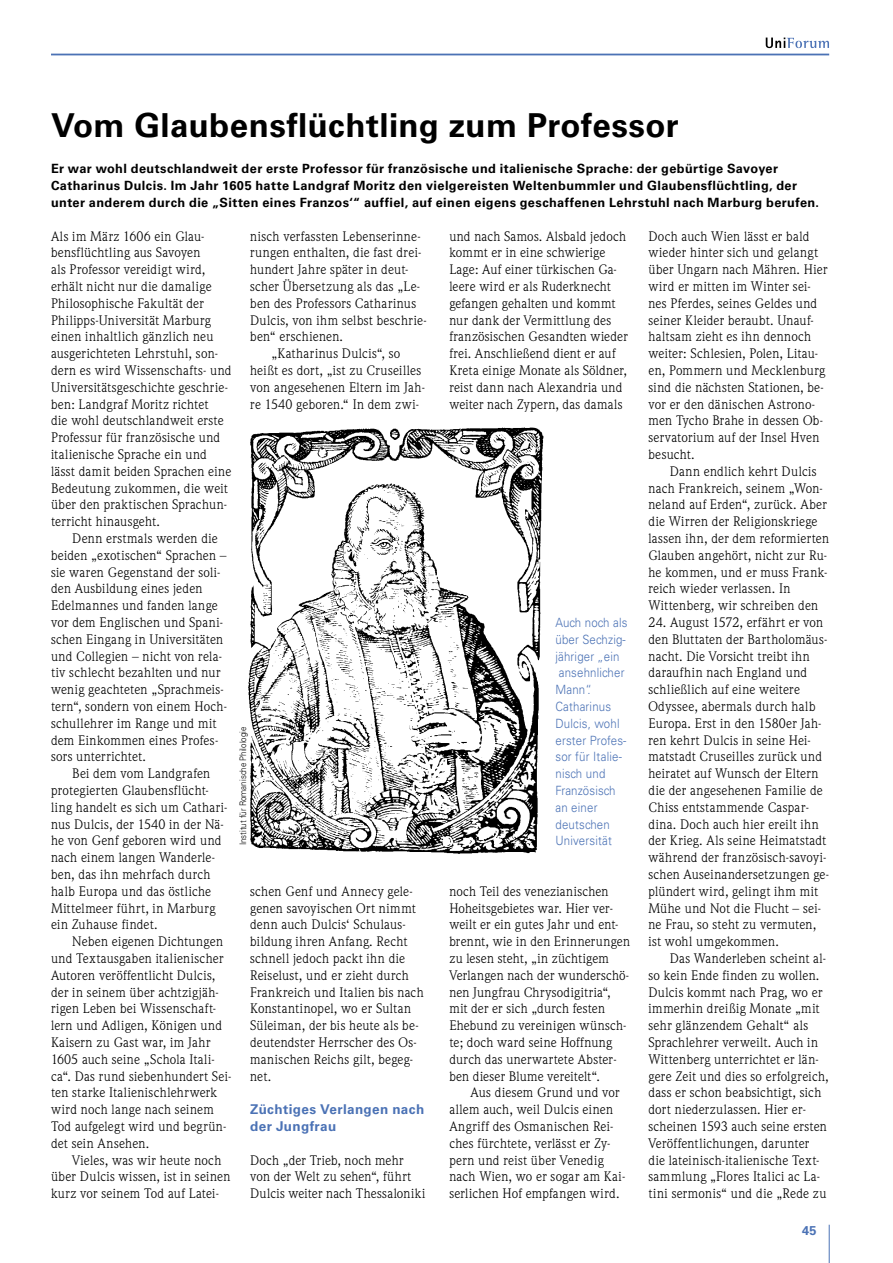
<style>
.page{position:relative;width:893px;height:1263px;background:#fff}
.page>*{position:absolute;margin:0;border:0;box-sizing:border-box;transform-origin:0 0}
.Headline_1_Artikelbeginn{font:700 33px "Univers LT Std";letter-spacing:.01em;color:#000}
.Grundtext_mit_Einzug{font:13.5px/16.8px "Weidemann Std";letter-spacing:.02em;color:#000}
.Grundtext_ohne_Einzug{font:13.5px/16.8px "Weidemann Std";letter-spacing:.015em;color:#000}
.Zwischenueberschrift{font:700 13.5px/16.8px "Univers LT Std";letter-spacing:.025em;color:#4b72b5}
.Einleitungstext{font:700 12.75px/16.8px "Univers LT Std";letter-spacing:.03em;color:#000}
.Bildunterschrift{font:300 12.75px/16.8px "Univers LT Std";letter-spacing:.015em;color:#4b72b5;scale:.9 1}
.t1{font:700 12.75px "Univers LT Std";color:#4b72b5}
.Bildquelle{font:300 9px "Univers LT Std";letter-spacing:.005em;color:#000;scale:.88 1}
</style>
<div class="page">
<hr style="left:829px;top:1225px;width:1px;height:38px;background:#4b72b5">
<hr style="left:51px;top:54px;width:778px;height:1px;background:#4b72b5">
<svg style="left:766px;top:38px;width:63px;height:10px"></svg>
<img style="left:248px;top:427px;width:296px;height:427px">
<p class="Headline_1_Artikelbeginn" style="left:51px;top:106px;width:629px">Vom Glaubensflüchtling zum Professor</p>
<p class="Einleitungstext" style="left:51px;top:160px;width:728px">Er war wohl deutschlandweit der erste Professor für französische und italienische Sprache: der gebürtige Savoyer</p>
<p class="Einleitungstext" style="left:51px;top:177px;width:770px">Catharinus Dulcis. Im Jahr 1605 hatte Landgraf Moritz den vielgereisten Weltenbummler und Glaubensflüchtling, der unter anderem durch die „Sitten eines Franzos‘“ auffiel, auf einen eigens geschaffenen Lehrstuhl nach Marburg berufen.</p>
<p class="Grundtext_ohne_Einzug" style="left:51px;top:227px;width:182px">Als im März 1606 ein Glau&shy;bensflüchtling aus Savoyen<br>als Professor vereidigt wird, erhält nicht nur die damalige<br>Philosophische Fakultät der<br>Philipps-Universität Marburg einen inhaltlich gänzlich neu ausgerichteten Lehrstuhl, son&shy;dern es wird Wissenschafts- und<br>Universitätsgeschichte geschrie&shy;ben: Landgraf Moritz richtet<br>die wohl deutschlandweit erste<br>Professur für französische und italienische Sprache ein und lässt damit beiden Sprachen eine<br>Bedeutung zukommen, die weit über den praktischen Sprachun&shy;terricht hinausgeht.</p>
<p class="Grundtext_mit_Einzug" style="left:51px;top:530px;width:177px;text-indent:21px">Denn erstmals werden die beiden „exotischen“ Sprachen – sie waren Gegenstand der soli&shy;den Ausbildung eines jeden<br>Edelmannes und fanden lange vor dem Englischen und Spani&shy;schen Eingang in Universitäten und Collegien – nicht von rela&shy;tiv schlecht bezahlten und nur wenig geachteten „Sprachmeis&shy;tern“, sondern von einem Hoch&shy;schullehrer im Range und mit dem Einkommen eines Profes&shy;sors unterrichtet.</p>
<p class="Grundtext_mit_Einzug" style="left:51px;top:765px;width:178px;text-indent:21px">Bei dem vom Landgrafen protegierten Glaubensflücht&shy;ling handelt es sich um Cathari&shy;nus Dulcis, der 1540 in der Nä&shy;he von Genf geboren wird und nach einem langen Wanderle&shy;ben, das ihn mehrfach durch halb Europa und das östliche<br>Mittelmeer führt, in Marburg ein Zuhause findet.</p>
<p class="Grundtext_mit_Einzug" style="left:51px;top:933px;width:182px;text-indent:21px">Neben eigenen Dichtungen und Textausgaben italienischer<br>Autoren veröffentlicht Dulcis, der in seinem über achtzigjäh&shy;rigen Leben bei Wissenschaft&shy;lern und Adligen, Königen und<br>Kaisern zu Gast war, im Jahr<br>1605 auch seine „Schola Itali&shy;ca“. Das rund siebenhundert Sei&shy;ten starke Italienischlehrwerk wird noch lange nach seinem<br>Tod aufgelegt wird und begrün&shy;det sein Ansehen.</p>
<p class="Grundtext_mit_Einzug" style="left:51px;top:1151px;width:181px;text-indent:21px">Vieles, was wir heute noch über Dulcis wissen, ist in seinen kurz vor seinem Tod auf Latei-</p>
<p class="Grundtext_ohne_Einzug" style="left:449px;top:227px;width:180px">und nach Samos. Alsbald jedoch kommt er in eine schwierige<br>Lage: Auf einer türkischen Ga&shy;leere wird er als Ruderknecht gefangen gehalten und kommt nur dank der Vermittlung des französischen Gesandten wieder frei. Anschließend dient er auf<br>Kreta einige Monate als Söldner, reist dann nach Alexandria und weiter nach Zypern, das damals</p>
<p class="Grundtext_mit_Einzug" style="left:250px;top:227px;width:178px">nisch verfassten Lebenserinne&shy;rungen enthalten, die fast drei&shy;hundert Jahre später in deut&shy;scher Übersetzung als das „Le&shy;ben des Professors Catharinus<br>Dulcis, von ihm selbst beschrie&shy;ben“ erschienen.</p>
<p class="Grundtext_mit_Einzug" style="left:250px;top:345px;width:176px;text-align:center">„Katharinus Dulcis“, so<br>heißt es dort, „ist zu Cruseilles von angesehenen Eltern im Jah&shy;re 1540 geboren.“ In dem zwi-</p>
<p class="Grundtext_mit_Einzug" style="left:648px;top:227px;width:181px">Doch auch Wien lässt er bald wieder hinter sich und gelangt über Ungarn nach Mähren. Hier wird er mitten im Winter sei&shy;nes Pferdes, seines Geldes und seiner Kleider beraubt. Unauf&shy;haltsam zieht es ihn dennoch weiter: Schlesien, Polen, Litau&shy;en, Pommern und Mecklenburg sind die nächsten Stationen, be&shy;vor er den dänischen Astrono&shy;men Tycho Brahe in dessen Ob&shy;servatorium auf der Insel Hven besucht.</p>
<p class="Grundtext_mit_Einzug" style="left:648px;top:463px;width:182px;text-indent:21px">Dann endlich kehrt Dulcis nach Frankreich, seinem „Won&shy;neland auf Erden“, zurück. Aber die Wirren der Religionskriege lassen ihn, der dem reformierten<br>Glauben angehört, nicht zur Ru&shy;he kommen, und er muss Frank&shy;reich wieder verlassen. In<br>Wittenberg, wir schreiben den</p>
<p class="Grundtext_mit_Einzug" style="left:648px;top:614px;width:182px">24. August 1572, erfährt er von den Bluttaten der Bartholomäus&shy;nacht. Die Vorsicht treibt ihn daraufhin nach England und schließlich auf eine weitere<br>Odyssee, abermals durch halb<br>Europa. Erst in den 1580er Jah&shy;ren kehrt Dulcis in seine Hei&shy;matstadt Cruseilles zurück und heiratet auf Wunsch der Eltern die der angesehenen Familie de<br>Chiss entstammende Caspar&shy;dina. Doch auch hier ereilt ihn der Krieg. Als seine Heimatstadt während der französisch-savoyi&shy;schen Auseinandersetzungen ge&shy;plündert wird, gelingt ihm mit<br>Mühe und Not die Flucht – sei&shy;ne Frau, so steht zu vermuten, ist wohl umgekommen.</p>
<p class="Grundtext_mit_Einzug" style="left:648px;top:950px;width:182px;text-indent:21px">Das Wanderleben scheint al&shy;so kein Ende finden zu wollen.<br>Dulcis kommt nach Prag, wo er immerhin dreißig Monate „mit sehr glänzendem Gehalt“ als<br>Sprachlehrer verweilt. Auch in<br>Wittenberg unterrichtet er län&shy;gere Zeit und dies so erfolgreich, dass er schon beabsichtigt, sich dort niederzulassen. Hier er&shy;scheinen 1593 auch seine ersten<br>Veröffentlichungen, darunter die lateinisch-italienische Text&shy;sammlung „Flores Italici ac La&shy;tini sermonis“ und die „Rede zu</p>
<p class="Bildunterschrift" style="left:555px;top:614px;width:82px">Auch noch als über Sechzig&shy;jähriger „ein ansehnlicher<br>Mann“.<br>Catharinus<br>Dulcis, wohl erster Profes&shy;sor für Italie&shy;nisch und<br>Französisch an einer deutschen</p>
<p class="Bildquelle" style="left:237px;top:845px;width:137px;rotate:-90deg">Institut für Romanische Philologie</p>
<p class="Bildunterschrift" style="left:555px;top:832px;width:64px">Universität</p>
<p class="Grundtext_mit_Einzug" style="left:250px;top:883px;width:175px">schen Genf und Annecy gele&shy;genen savoyischen Ort nimmt denn auch Dulcis‘ Schulaus&shy;bildung ihren Anfang. Recht schnell jedoch packt ihn die<br>Reiselust, und er zieht durch<br>Frankreich und Italien bis nach<br>Konstantinopel, wo er Sultan<br>Süleiman, der bis heute als be&shy;deutendster Herrscher des Os&shy;manischen Reichs gilt, begeg&shy;net.</p>
<p class="Zwischenueberschrift" style="left:250px;top:1101px;width:176px">Züchtiges Verlangen nach der Jungfrau</p>
<p class="Grundtext_ohne_Einzug" style="left:250px;top:1151px;width:177px">Doch „der Trieb, noch mehr von der Welt zu sehen“, führt<br>Dulcis weiter nach Thessaloniki</p>
<p class="Grundtext_ohne_Einzug" style="left:449px;top:883px;width:182px">noch Teil des venezianischen<br>Hoheitsgebietes war. Hier ver&shy;weilt er ein gutes Jahr und ent&shy;brennt, wie in den Erinnerungen zu lesen steht, „in züchtigem<br>Verlangen nach der wunderschö&shy;nen Jungfrau Chrysodigitria“, mit der er sich „durch festen<br>Ehebund zu vereinigen wünsch&shy;te; doch ward seine Hoffnung durch das unerwartete Abster&shy;ben dieser Blume vereitelt“.</p>
<p class="Grundtext_mit_Einzug" style="left:449px;top:1084px;width:177px;text-indent:21px">Aus diesem Grund und vor allem auch, weil Dulcis einen<br>Angriff des Osmanischen Rei&shy;ches fürchtete, verlässt er Zy&shy;pern und reist über Venedig nach Wien, wo er sogar am Kai&shy;serlichen Hof empfangen wird.</p>
<p class="t1" style="left:802px;top:1223px;width:16px">45</p>
</div>
